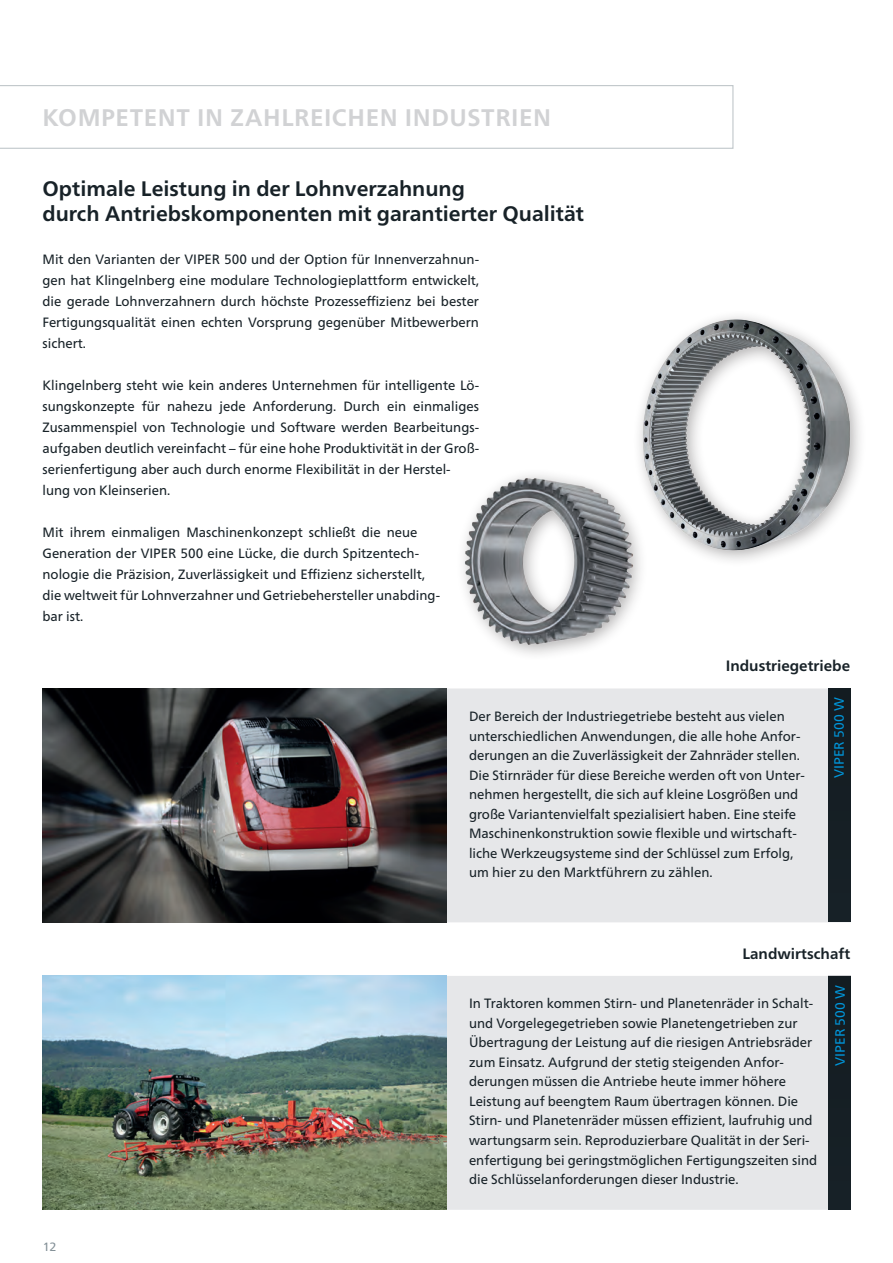
<style>
.page{position:relative;width:893px;height:1263px;background:#fff}
.page>*{position:absolute;margin:0;border:0;box-sizing:border-box;transform-origin:0 0}
.t1{font:700 24px "Frutiger Neue LTW1 G";letter-spacing:.025em;color:#d1d2d4}
.t2{font:700 21px/25.2px "Frutiger Neue LTW1 G";color:#182228}
.t3{font:700 15px "Frutiger Neue LTW1 G";color:#182228}
.t4{font:13.5px/19.5px "Frutiger Neue LTW1 G";color:#182228}
.t5{font:13.5px "Frutiger Neue LTW1 G";color:#0095d9}
.t6{font:12px "Frutiger Neue LTW1 G";color:#828f96}
</style>
<div class="page">
<svg style="left:0;top:85px;width:733px;height:64px"></svg>
<div style="left:44px;top:976px;width:806px;height:234px;background:#e6e7e9"></div>
<div style="left:828px;top:976px;width:23px;height:234px;background:#151e24"></div>
<img style="left:43px;top:976px;width:403px;height:234px">
<div style="left:44px;top:688px;width:806px;height:234px;background:#e6e7e9;border:2px solid #e6e7e9"></div>
<div style="left:828px;top:688px;width:23px;height:234px;background:#151e24"></div>
<img style="left:43px;top:688px;width:403px;height:234px">
<img style="left:639px;top:316px;width:221px;height:245px">
<div style="left:455px;top:468px;width:194px;height:193px;background:#231f20;opacity:.35"></div>
<img style="left:455px;top:462px;width:189px;height:198px">
<h1 class="t1" style="left:43px;top:103px;width:510px">Kompetent in zahlreichen I ndustrien</h1>
<h2 class="t2" style="left:43px;top:176px;width:543px">Optimale Leistung in der Lohnverzahnung<br>durch Antriebskomponenten mit garantierter Qualität</h2>
<p class="t4" style="left:43px;top:249px;width:438px;line-height:21px;text-align:justify">Mit den Varianten der VIPER 500 und der Option für Innenverzahnun&shy;gen hat Klingelnberg eine modulare Technologieplattform entwickelt, die gerade Lohnverzahnern durch höchste Prozesseffizienz bei bester Fertigungsqualität einen echten Vorsprung gegenüber Mitbewerbern sichert.</p>
<p class="t4" style="left:43px;top:375px;width:438px;line-height:21px">Klingelnberg steht wie kein anderes Unternehmen für intelligente Lö&shy;sungskonzepte für nahezu jede Anforderung. Durch ein einmaliges Zusammenspiel von Technologie und Software werden Bearbeitungs&shy;aufgaben deutlich vereinfacht – für eine hohe Produktivität in der Groß&shy;serienfertigung aber auch durch enorme Flexibilität in der Herstel&shy;lung von Kleinserien.</p>
<p class="t4" style="left:43px;top:522px;width:399px;line-height:21px">Mit ihrem einmaligen Maschinenkonzept schließt die neue Generation der VIPER 500 eine Lücke, die durch Spitzentech&shy;nologie die Präzision, Zuverlässigkeit und Effizienz sicherstellt, die weltweit für Lohnverzahner und Getriebehersteller unabding&shy;bar ist.</p>
<p class="t3" style="left:726px;top:657px;width:126px">I ndustriegetriebe</p>
<p class="t4" style="left:469px;top:706px;width:337px">Der Bereich der Industriegetriebe besteht aus vielen unterschiedlichen Anwendungen, die alle hohe Anfor&shy;derungen an die Zuverlässigkeit der Zahnräder stellen.<br>Die Stirnräder für diese Bereiche werden oft von Unter&shy;nehmen hergestellt, die sich auf kleine Losgrößen und große Variantenvielfalt spezialisiert haben. Eine steife Maschinenkonstruktion sowie flexible und wirtschaft&shy;liche Werkzeugsysteme sind der Schlüssel zum Erfolg, um hier zu den Marktführern zu zählen.</p>
<p class="t5" style="left:831px;top:778px;width:82px;rotate:-90deg">VIPER 500 W</p>
<p class="t6" style="left:43px;top:1240px;width:15px">12</p>
<p class="t3" style="left:743px;top:944px;width:109px">Landwirtschaft</p>
<p class="t4" style="left:469px;top:994px;width:350px">In Traktoren kommen Stirn- und Planetenräder in Schalt&shy;und Vorgelegegetrieben sowie Planetengetrieben zur Übertragung der Leistung auf die riesigen Antriebsräder zum Einsatz. Aufgrund der stetig steigenden Anfor&shy;derungen müssen die Antriebe heute immer höhere Leistung auf beengtem Raum übertragen können. Die Stirn- und Planetenräder müssen effizient, laufruhig und wartungsarm sein. Reproduzierbare Qualität in der Seri&shy;enfertigung bei geringstmöglichen Fertigungszeiten sind die Schlüsselanforderungen dieser Industrie.</p>
<p class="t5" style="left:832px;top:1066px;width:82px;rotate:-90deg">VIPER 500 W</p>
</div>
